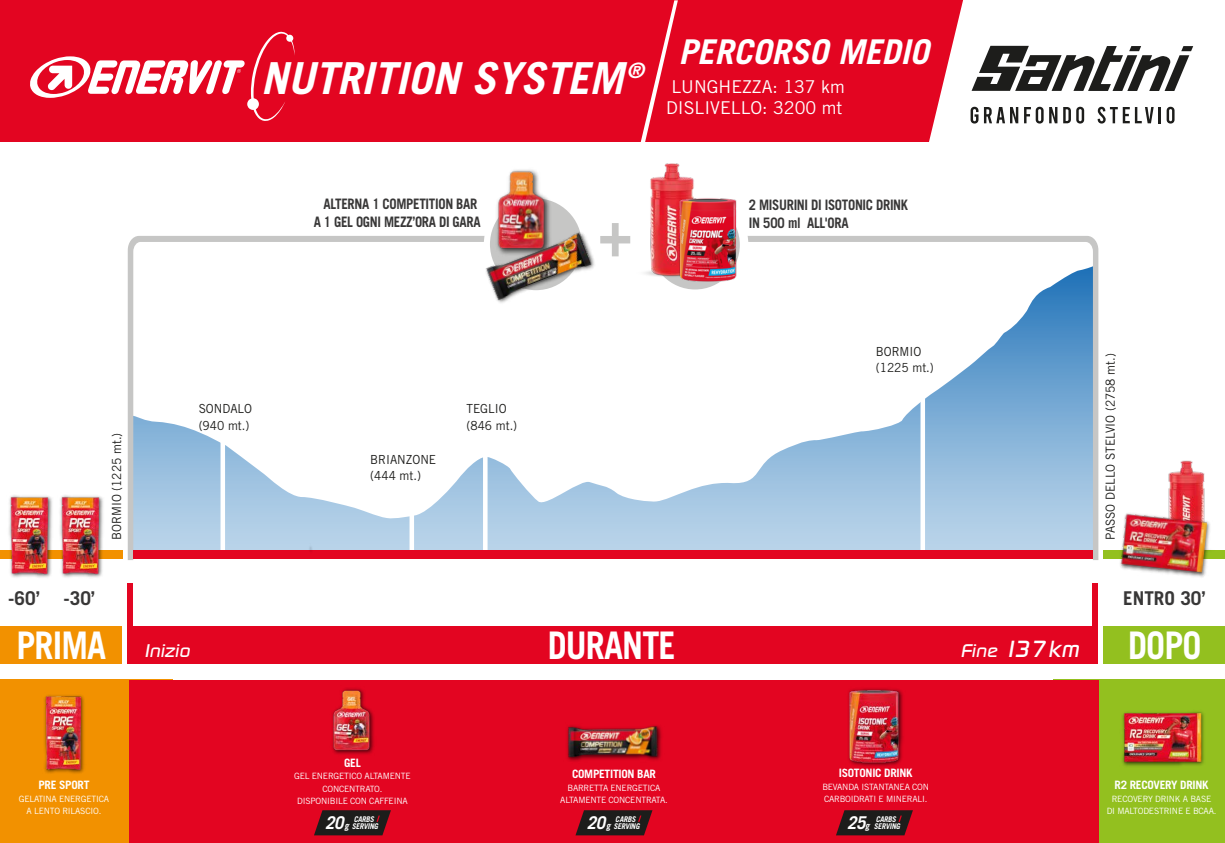
<style>
.page{position:relative;width:1225px;height:843px;background:#fff}
.page>*{position:absolute;margin:0;border:0;box-sizing:border-box;transform-origin:0 0}
.t1{font:700 61.25px "Trade Gothic LT Std";color:#c6c6c5;scale:.9 1}
.t2{font:italic 700 44.1px "Trade Gothic LT Std";color:#fff}
.t3{font:700 38.06px "Trade Gothic LT Std";letter-spacing:-.025em;color:#fff;scale:.9 1}
.t4{font:italic 700 34.12px "Trade Gothic LT Std";color:#fff}
.t5{font:italic 700 22.22px "Digital Serial";color:#fff;scale:1.1 1}
.t6{font:700 18.99px "Trade Gothic LT Std";color:#383737}
.t7{font:17.68px/21.2px "Trade Gothic LT Std";color:#fff;text-align:center}
.t8{font:italic 700 17.68px "Trade Gothic LT Std";color:#fff;scale:.95 1}
.t9{font:italic 700 17.41px "Digital Serial";color:#fff;scale:1.1 1}
.t10{font:700 14.44px/18.3px "Trade Gothic LT Std";letter-spacing:-.025em;color:#383737;scale:.9 1}
.t11{font:12.51px/16.1px "Trade Gothic LT Std";color:#1d1d1b;scale:.95 1}
.t12{font:700 11.55px "Trade Gothic LT Std";letter-spacing:-.025em;color:#fff}
.t13{font:8.66px/12.5px "Trade Gothic LT Std";letter-spacing:-.025em;color:#fff;text-align:center}
.t14{font:italic 700 7.88px/7.3px "Trade Gothic LT Std";letter-spacing:-.02em;color:#fff;scale:.95 1}
.s1{font-family:"Trade Gothic LT Std";font-style:normal;font-size:38.06px}
.s2{font-size:17.41px}
.s3{font-size:9.36px}
</style>
<div class="page">
<svg style="left:127px;top:236px;width:972px;height:324px"></svg>
<div style="left:583px;top:215px;width:65px;height:35px;background:#fff"></div>
<hr style="left:921px;top:395px;width:4px;height:170px;background:#fff">
<hr style="left:221px;top:439px;width:4px;height:113px;background:#fff">
<hr style="left:410px;top:499px;width:4px;height:69px;background:#fff">
<div style="left:483px;top:447px;width:5px;height:117px;background:#fff"></div>
<div style="left:0;top:0;width:1225px;height:142px;background:#e30521"></div>
<svg style="left:640px;top:0;width:38px;height:142px"></svg>
<svg style="left:929px;top:0;width:296px;height:142px;fill:#fff"></svg>
<svg style="left:251px;top:32px;width:44px;height:89px"></svg>
<div style="left:247px;top:98px;width:12px;height:12px;background:#fff;border-radius:50%"></div>
<div style="left:286px;top:35px;width:7px;height:7px;background:#fff;border-radius:50%"></div>
<svg style="left:30px;top:56px;width:215px;height:42px"></svg>
<div style="left:133px;top:550px;width:960px;height:9px;background:#e30521"></div>
<div style="left:0;top:679px;width:173px;height:164px;background:#f29100"></div>
<div style="left:1053px;top:679px;width:172px;height:164px;background:#93c01f"></div>
<div style="left:133px;top:626px;width:960px;height:38px;background:#e30521"></div>
<div style="left:0;top:626px;width:122px;height:38px;background:#f29100"></div>
<div style="left:128px;top:583px;width:5px;height:81px;background:#e30521"></div>
<div style="left:1093px;top:583px;width:5px;height:81px;background:#e30521"></div>
<img style="left:279px;top:512px;width:64px;height:48px">
<div style="left:1103px;top:626px;width:122px;height:38px;background:#93c01f"></div>
<div style="left:1103px;top:550px;width:122px;height:9px;background:#93c01f"></div>
<div style="left:129px;top:680px;width:970px;height:163px;background:#e30521"></div>
<svg style="left:836px;top:810px;width:77px;height:25px"></svg>
<img style="left:848px;top:688px;width:56px;height:79px">
<img style="left:0;top:495px;width:39px;height:83px">
<img style="left:39px;top:495px;width:84px;height:83px">
<img style="left:44px;top:695px;width:41px;height:79px">
<img style="left:1122px;top:711px;width:82px;height:55px">
<img style="left:1123px;top:713px;width:78px;height:50px">
<svg style="left:576px;top:810px;width:76px;height:25px"></svg>
<img style="left:566px;top:725px;width:96px;height:37px">
<svg style="left:314px;top:810px;width:77px;height:25px"></svg>
<img style="left:332px;top:688px;width:42px;height:67px">
<img style="left:497px;top:169px;width:64px;height:51px">
<img style="left:473px;top:220px;width:133px;height:93px">
<svg style="left:971px;top:107px;width:47px;height:17px"></svg>
<svg style="left:1024px;top:107px;width:33px;height:17px"></svg>
<svg style="left:1063px;top:107px;width:21px;height:17px"></svg>
<svg style="left:1098px;top:107px;width:63px;height:17px"></svg>
<svg style="left:1167px;top:107px;width:8px;height:17px"></svg>
<svg style="left:972px;top:46px;width:221px;height:45px"></svg>
<div style="left:642px;top:192px;width:106px;height:106px;border:9px solid #fff;border-radius:50%"></div>
<img style="left:621px;top:163px;width:73px;height:128px">
<img style="left:663px;top:189px;width:91px;height:102px">
<img style="left:1168px;top:460px;width:37px;height:50px">
<img style="left:1120px;top:510px;width:90px;height:67px">
<img style="left:1121px;top:514px;width:86px;height:60px">
<h3 class="t11" style="left:109px;top:540px;width:114px;rotate:-90deg">BORMIO (1225 mt.)</h3>
<h2 class="t2" style="left:261px;top:51px;width:385px">NUTRITION SYSTEM <sup>®</sup></h2>
<h3 class="t4" style="left:678px;top:31px;width:252px">PERCORSO MEDIO</h3>
<h3 class="t7" style="left:666px;top:76px;width:180px">LUNGHEZZA: 137 km<br>DISLIVELLO: 3200 mt</h3>
<h3 class="t10" style="left:314px;top:194px;width:187px;text-align:center">ALTERNA 1 COMPETITION BAR<br>A 1 GEL OGNI MEZZ’ORA DI GARA</h3>
<h1 class="t1" style="left:599px;top:197px;width:38px">+</h1>
<h3 class="t10" style="left:749px;top:196px;width:179px">2 MISURINI DI ISOTONIC DRINK<br>IN 500 ml ALL'ORA</h3>
<h3 class="t11" style="left:199px;top:401px;width:58px">SONDALO (940 mt.)</h3>
<h3 class="t11" style="left:466px;top:401px;width:55px">TEGLIO (846 mt.)</h3>
<h3 class="t11" style="left:370px;top:451px;width:71px">BRIANZONE (444 mt.)</h3>
<h3 class="t11" style="left:876px;top:344px;width:63px">BORMIO (1225 mt.)</h3>
<h3 class="t11" style="left:1102px;top:540px;width:198px;rotate:-90deg">PASSO DELLO STELVIO (2758 mt.)</h3>
<h3 class="t6" style="left:8px;top:586px;width:33px">-60’</h3>
<h3 class="t6" style="left:64px;top:586px;width:33px">-30’</h3>
<h3 class="t6" style="left:1123px;top:586px;width:84px">ENTRO 30’</h3>
<h3 class="t9" style="left:16px;top:641px;width:159px"><span class="s1">PRIMA</span> Inizio</h3>
<h3 class="t3" style="left:548px;top:622px;width:144px">DURANTE</h3>
<h3 class="t5" style="left:960px;top:636px;width:109px"><span class="s2">Fine</span> 137km</h3>
<h3 class="t3" style="left:1128px;top:622px;width:83px">DOPO</h3>
<h3 class="t12" style="left:39px;top:778px;width:52px">PRE SPORT</h3>
<p class="t13" style="left:19px;top:792px;width:92px">GELATINA ENERGETICA<br>A LENTO RILASCIO.</p>
<h3 class="t12" style="left:344px;top:756px;width:18px">GEL</h3>
<p class="t13" style="left:294px;top:770px;width:118px">GEL ENERGETICO ALTAMENTE<br>CONCENTRATO.<br>DISPONIBILE CON CAFFEINA</p>
<h3 class="t8" style="left:325px;top:812px;width:26px">20<span class="s3">g</span></h3>
<p class="t14" style="left:352px;top:816px;width:29px">CARBS<br>SERVING</p>
<h3 class="t12" style="left:572px;top:767px;width:85px">COMPETITION BAR</h3>
<p class="t13" style="left:560px;top:781px;width:109px">BARRETTA ENERGETICA<br>ALTAMENTE CONCENTRATA.</p>
<h3 class="t8" style="left:587px;top:812px;width:26px">20<span class="s3">g</span></h3>
<p class="t14" style="left:613px;top:816px;width:29px">CARBS<br>SERVING</p>
<h3 class="t12" style="left:839px;top:766px;width:75px">ISOTONIC DRINK</h3>
<p class="t13" style="left:822px;top:780px;width:108px;text-align:left">BEVANDA ISTANTANEA CON<br>CARBOIDRATI E MINERALI.</p>
<h3 class="t8" style="left:847px;top:812px;width:25px">25<span class="s3">g</span></h3>
<p class="t14" style="left:874px;top:816px;width:29px">CARBS<br>SERVING</p>
<h3 class="t12" style="left:1115px;top:778px;width:96px">R2 RECOVERY DRINK</h3>
<p class="t13" style="left:1107px;top:792px;width:111px">RECOVERY DRINK A BASE<br>DI MALTODESTRINE E BCAA.</p>
</div>
